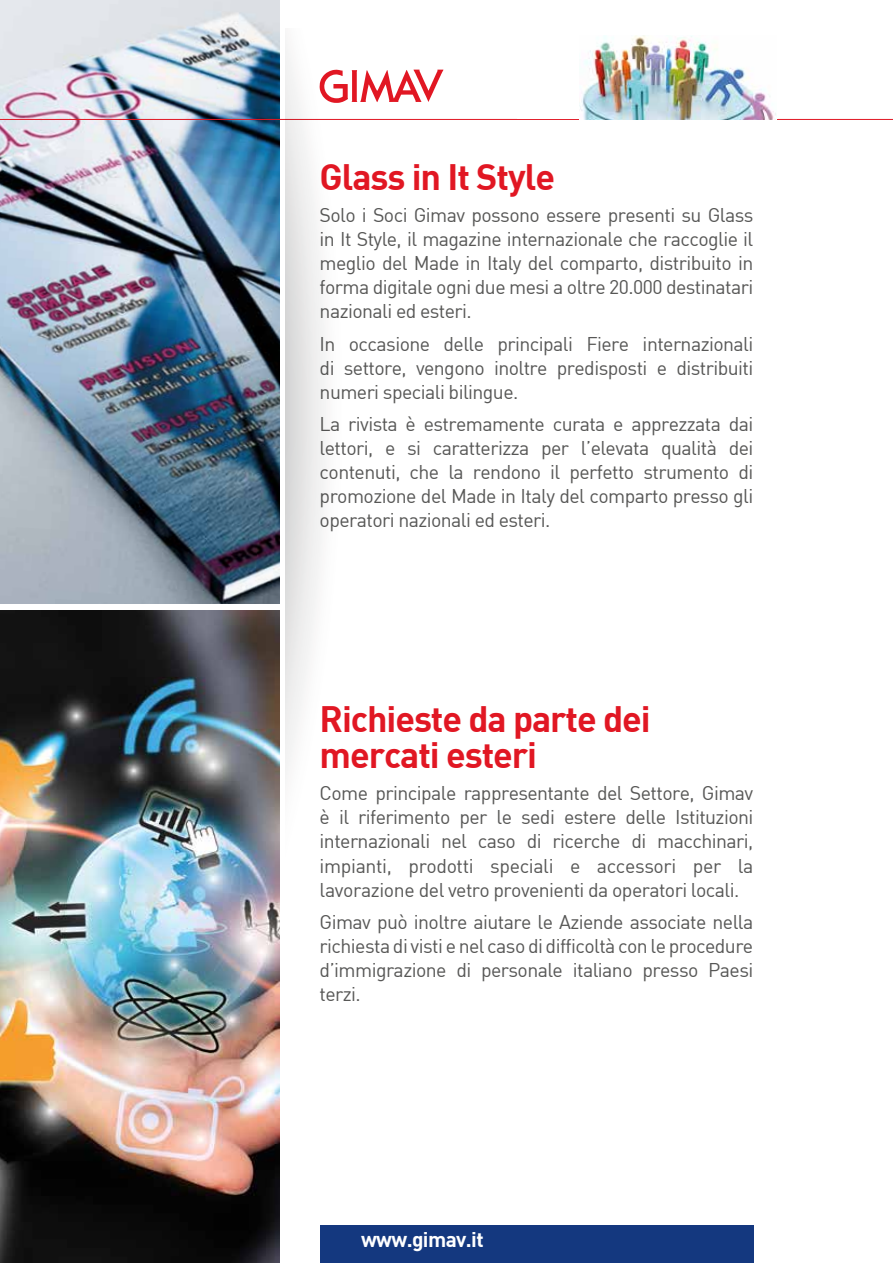
<style>
.page{position:relative;width:893px;height:1263px;background:#fff}
.page>*{position:absolute;margin:0;border:0;box-sizing:border-box;transform-origin:0 0}
.t1{font:36px/36px "DIN Bold";letter-spacing:-.03em;color:#e11723}
.t2{font:20.85px "DIN Bold";letter-spacing:-.03em;color:#fff}
.t3{font:19.5px/24px "DIN";letter-spacing:-.03em;color:#575756;text-align:justify}
</style>
<div class="page">
<img style="left:0;top:0;width:279px;height:604px">
<img style="left:0;top:610px;width:279px;height:653px">
<hr style="left:0;top:119px;width:893px;height:1px;background:#e11723">
<div style="left:320px;top:1226px;width:434px;height:37px;background:#14387f"></div>
<svg style="left:285px;top:40px;width:69px;height:739px"></svg>
<img style="left:580px;top:35px;width:196px;height:84px">
<svg style="left:319px;top:70px;width:124px;height:33px"></svg>
<h1 class="t1" style="left:320px;top:157px;width:237px">Glass in It Style</h1>
<p class="t3" style="left:320px;top:203px;width:435px">Solo i Soci Gimav possono essere presenti su Glass in It Style, il magazine internazionale che raccoglie il meglio del Made in Italy del comparto, distribuito in forma digitale ogni due mesi a oltre 20.000 destinatari nazionali ed esteri.</p>
<p class="t3" style="left:320px;top:331px;width:435px">In occasione delle principali Fiere internazionali di settore, vengono inoltre predisposti e distribuiti numeri speciali bilingue.</p>
<p class="t3" style="left:320px;top:412px;width:435px">La rivista è estremamente curata e apprezzata dai lettori, e si caratterizza per l’elevata qualità dei contenuti, che la rendono il perfetto strumento di promozione del Made in Italy del comparto presso gli operatori nazionali ed esteri.</p>
<h1 class="t1" style="left:320px;top:699px;width:333px">Richieste da parte dei mercati esteri</h1>
<p class="t3" style="left:320px;top:781px;width:435px">Come principale rappresentante del Settore, Gimav è il riferimento per le sedi estere delle Istituzioni internazionali nel caso di ricerche di macchinari, impianti, prodotti speciali e accessori per la lavorazione del vetro provenienti da operatori locali.</p>
<p class="t3" style="left:320px;top:910px;width:435px">Gimav può inoltre aiutare le Aziende associate nella richiesta di visti e nel caso di difficoltà con le procedure d’immigrazione di personale italiano presso Paesi terzi.</p>
<p class="t2" style="left:361px;top:1226px;width:124px">www.gimav.it</p>
</div>
